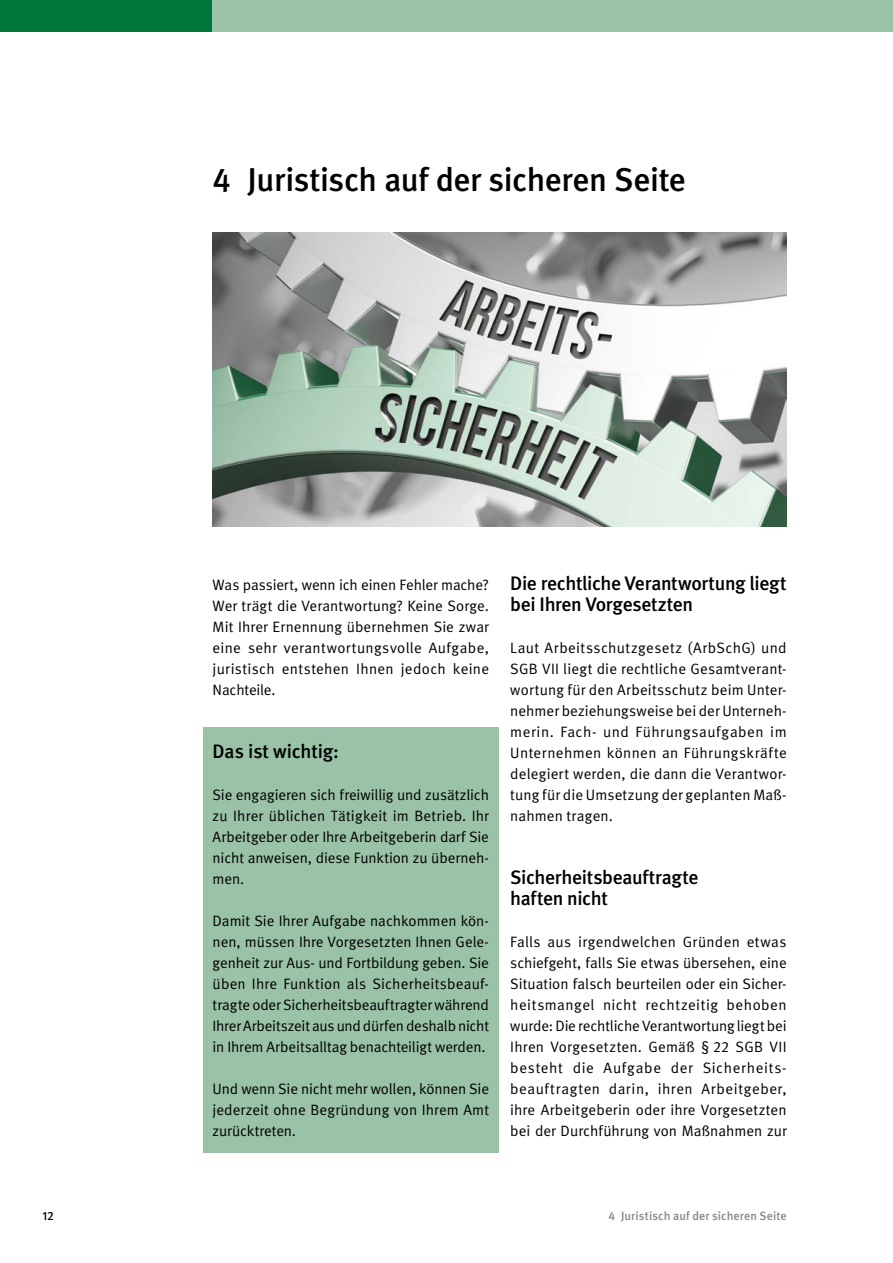
<style>
.page{position:relative;width:893px;height:1263px;background:#fff}
.page>*{position:absolute;margin:0;border:0;box-sizing:border-box;transform-origin:0 0}
.t1{font:500 33px "DGUV Meta";letter-spacing:-.01em;color:#000}
.t2{font:500 19.5px/21px "DGUV Meta";letter-spacing:-.015em;color:#000}
.t3{font:15px/21px "DGUV Meta";letter-spacing:.005em;color:#000;text-align:justify}
.t4{font:500 12px "DGUV Meta";letter-spacing:.01em;color:#878786}
.t5{font:500 12px "DGUV Meta";color:#000}
</style>
<div class="page">
<div style="left:203px;top:727px;width:296px;height:425px;background:#99c2a7"></div>
<img style="left:213px;top:233px;width:574px;height:294px">
<div style="left:0;top:0;width:213px;height:32px;background:#00763d"></div>
<div style="left:213px;top:0;width:680px;height:32px;background:#99c2a7"></div>
<h1 class="t1" style="left:213px;top:160px;width:475px">4 Juristisch auf der sicheren Seite</h1>
<p class="t3" style="left:213px;top:574px;width:278px">Was passiert, wenn ich einen Fehler mache?<br>Wer trägt die Verantwortung? Keine Sorge.<br>Mit Ihrer Ernennung übernehmen Sie zwar eine sehr verantwortungsvolle Aufgabe, juristisch entstehen Ihnen jedoch keine Nachteile.</p>
<h2 class="t2" style="left:213px;top:741px;width:128px">Das ist wichtig:</h2>
<p class="t3" style="left:213px;top:784px;width:278px">Sie engagieren sich freiwillig und zusätzlich zu Ihrer üblichen Tätigkeit im Betrieb. Ihr Arbeitgeber oder Ihre Arbeitgeberin darf Sie nicht anweisen, diese Funktion zu überneh&shy;men.</p>
<p class="t3" style="left:213px;top:910px;width:278px">Damit Sie Ihrer Aufgabe nachkommen kön&shy;nen, müssen Ihre Vorgesetzten Ihnen Gele&shy;genheit zur Aus- und Fortbildung geben. Sie üben Ihre Funktion als Sicherheitsbeauf&shy;tragte oder Sicherheitsbeauftragter während Ihrer Arbeitszeit aus und dürfen deshalb nicht in Ihrem Arbeitsalltag benachteiligt werden.</p>
<p class="t3" style="left:213px;top:1078px;width:278px">Und wenn Sie nicht mehr wollen, können Sie jederzeit ohne Begründung von Ihrem Amt zurücktreten.</p>
<h2 class="t2" style="left:510px;top:573px;width:278px">Die rechtliche Verantwortung liegt bei Ihren Vorgesetzten</h2>
<p class="t3" style="left:510px;top:637px;width:278px">Laut Arbeitsschutzgesetz (ArbSchG) und SGB VII liegt die rechtliche Gesamtverant&shy;wortung für den Arbeitsschutz beim Unter&shy;nehmer beziehungsweise bei der Unterneh&shy;merin. Fach- und Führungsaufgaben im Unternehmen können an Führungskräfte delegiert werden, die dann die Verantwor&shy;tung für die Umsetzung der geplanten Maß&shy;nahmen tragen.</p>
<h2 class="t2" style="left:510px;top:867px;width:190px">Sicherheitsbeauftragte haften nicht</h2>
<p class="t3" style="left:510px;top:931px;width:278px">Falls aus irgendwelchen Gründen etwas schiefgeht, falls Sie etwas übersehen, eine Situation falsch beurteilen oder ein Sicher&shy;heitsmangel nicht rechtzeitig behoben wurde: Die rechtliche Verantwortung liegt bei Ihren Vorgesetzten. Gemäß § 22 SGB VII besteht die Aufgabe der Sicherheits&shy;beauftragten darin, ihren Arbeitgeber, ihre Arbeitgeberin oder ihre Vorgesetzten bei der Durchführung von Maßnahmen zur</p>
<p class="t5" style="left:43px;top:1209px;width:13px">12</p>
<p class="t4" style="left:608px;top:1209px;width:180px">4 Juristisch auf der sicheren Seite</p>
</div>
